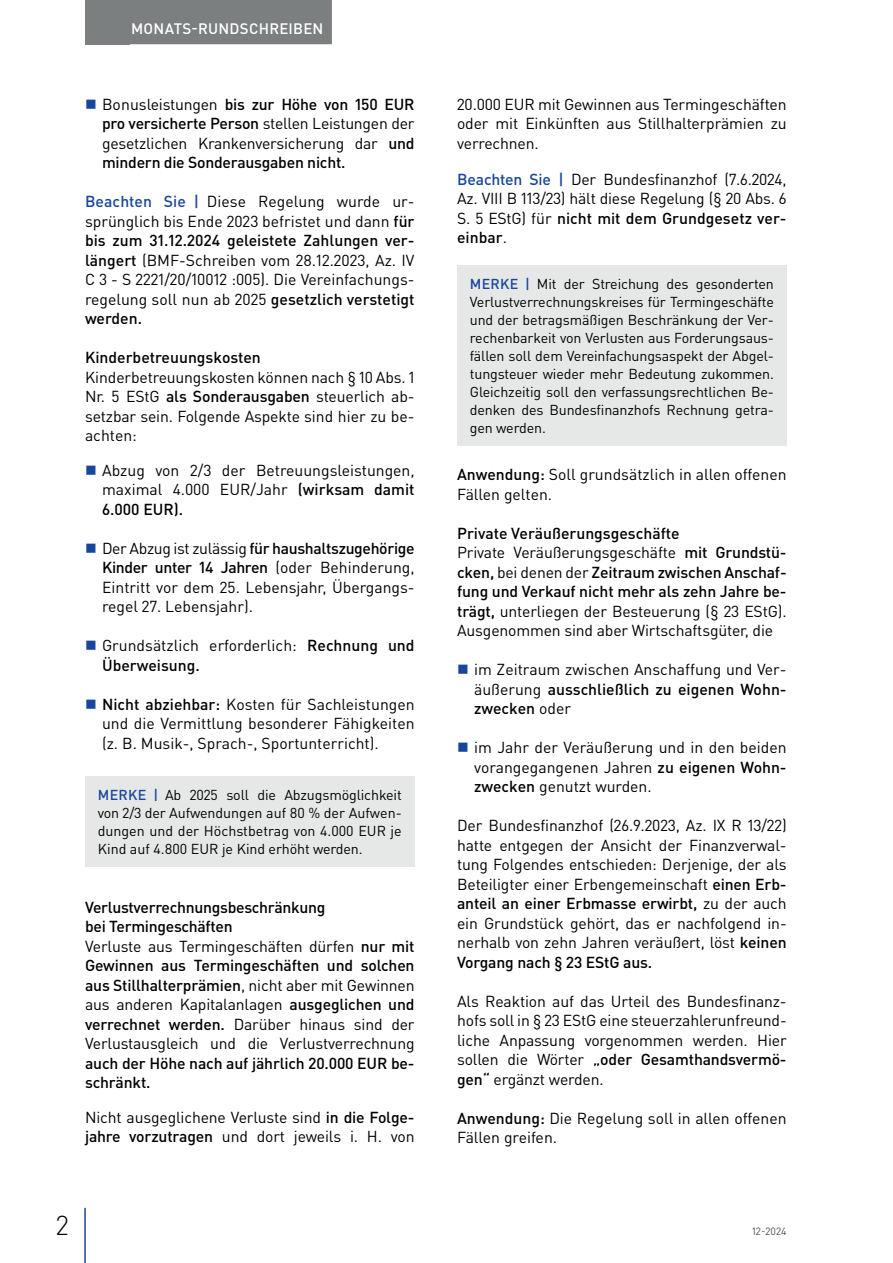
<style>
.page{position:relative;width:893px;height:1263px;background:#fff}
.page>*{position:absolute;margin:0;border:0;box-sizing:border-box;transform-origin:0 0}
.t1{font:300 27px "DIN Pro";color:#000001}
.t2{font:15.75px/19.5px "DIN Pro";color:#000001;text-align:justify}
.t3{font:500 15.75px/19.5px "DIN Pro";letter-spacing:-.01em;color:#000001}
.t4{font:500 15px "DIN Pro";letter-spacing:.015em;color:#fff}
.t5{font:14.25px/18px "DIN Pro";letter-spacing:-.01em;color:#000001;text-align:justify}
.t6{font:10.5px "DIN Pro";color:#4f5253}
.s1{font-weight:400}
.s2{font-weight:500;color:#18469d}
.s3{font-weight:500}
</style>
<div class="page">
<div style="left:85px;top:0;width:45px;height:44px;background:#7c7f80"></div>
<hr style="left:84px;top:1208px;width:2px;height:55px;background:#18469d">
<div style="left:122px;top:0;width:210px;height:44px;background:#7c7f80"></div>
<div style="left:85px;top:776px;width:330px;height:91px;background:#e6e8e7"></div>
<div style="left:457px;top:265px;width:330px;height:181px;background:#e6e8e7"></div>
<p class="t4" style="left:131px;top:18px;width:194px">MONATS-RUNDSCHREIBEN</p>
<p class="t3" style="left:102px;top:94px;width:314px;text-align:justify"><span class="s1">Bonusleistungen</span> bis zur Höhe von 150 EUR pro versicherte Person <span class="s1">stellen Leistungen der gesetzlichen Krankenversicherung dar</span> und mindern die Sonderausgaben nicht.</p>
<p class="t2" style="left:85px;top:191px;width:331px"><span class="s2">Beachten Sie |</span> Diese Regelung wurde ur&shy;sprünglich bis Ende 2023 befristet und dann <span class="s3">für bis zum 31.12.2024 geleistete Zahlungen ver&shy;längert</span> (BMF-Schreiben vom 28.12.2023, Az. IV C 3 - S 2221/20/10012 :005). Die Vereinfachungs&shy;regelung soll nun ab 2025 <span class="s3">gesetzlich verstetigt werden.</span></p>
<p class="t3" style="left:85px;top:347px;width:177px">Kinderbetreuungskosten</p>
<p class="t2" style="left:85px;top:367px;width:331px">Kinderbetreuungskosten können nach § 10 Abs. 1<br>Nr. 5 EStG <span class="s3">als Sonderausgaben</span> steuerlich ab&shy;setzbar sein. Folgende Aspekte sind hier zu be&shy;achten:</p>
<p class="t2" style="left:102px;top:460px;width:314px">Abzug von 2/3 der Betreuungsleistungen, maximal 4.000 EUR/Jahr <span class="s3">(wirksam damit 6.000 EUR).</span></p>
<p class="t2" style="left:102px;top:538px;width:314px">Der Abzug ist zulässig <span class="s3">für haushaltszugehörige Kinder unter 14 Jahren</span> (oder Behinderung, Eintritt vor dem 25. Lebensjahr, Übergangs&shy;regel 27. Lebensjahr).</p>
<p class="t2" style="left:102px;top:635px;width:314px">Grundsätzlich erforderlich: <span class="s3">Rechnung und<br>Überweisung.</span></p>
<p class="t2" style="left:102px;top:694px;width:314px"><span class="s3">Nicht abziehbar:</span> Kosten für Sachleistungen und die Vermittlung besonderer Fähigkeiten (z. B. Musik-, Sprach-, Sportunterricht).</p>
<p class="t5" style="left:98px;top:785px;width:306px"><span class="s2">MERKE |</span> Ab 2025 soll die Abzugsmöglichkeit von 2/3 der Aufwendungen auf 80 % der Aufwen&shy;dungen und der Höchstbetrag von 4.000 EUR je Kind auf 4.800 EUR je Kind erhöht werden.</p>
<p class="t3" style="left:85px;top:896px;width:331px">Verlustverrechnungsbeschränkung<br>bei Termingeschäften<br><span class="s1">Verluste aus Termingeschäften dürfen</span> nur mit Gewinnen aus Termingeschäften und solchen aus Stillhalterprämien<span class="s1">, nicht aber mit Gewinnen aus anderen Kapitalanlagen</span> ausgeglichen und verrechnet werden. <span class="s1">Darüber hinaus sind der Verlustausgleich und die Verlustverrechnung</span></p>
<p class="t3" style="left:85px;top:1052px;width:331px">auch der Höhe nach auf jährlich 20.000 EUR be&shy;schränkt.</p>
<p class="t2" style="left:85px;top:1106px;width:331px">Nicht ausgeglichene Verluste sind <span class="s3">in die Folge&shy;jahre vorzutragen</span> und dort jeweils i. H. von</p>
<p class="t2" style="left:457px;top:94px;width:331px">20.000 EUR mit Gewinnen aus Termingeschäften oder mit Einkünften aus Stillhalterprämien zu verrechnen.</p>
<p class="t2" style="left:457px;top:169px;width:331px"><span class="s2">Beachten Sie |</span> Der Bundesfinanzhof (7.6.2024, Az. VIII B 113/23) hält diese Regelung (§ 20 Abs. 6<br>S. 5 EStG) für <span class="s3">nicht mit dem Grundgesetz ver&shy;einbar</span>.</p>
<p class="t5" style="left:470px;top:274px;width:306px"><span class="s2">MERKE |</span> Mit der Streichung des gesonderten Verlustverrechnungskreises für Termingeschäfte und der betragsmäßigen Beschränkung der Ver&shy;rechenbarkeit von Verlusten aus Forderungsaus&shy;fällen soll dem Vereinfachungsaspekt der Abgel&shy;tungsteuer wieder mehr Bedeutung zukommen.<br>Gleichzeitig soll den verfassungsrechtlichen Be&shy;denken des Bundesfinanzhofs Rechnung getra&shy;gen werden.</p>
<p class="t2" style="left:457px;top:464px;width:331px"><span class="s3">Anwendung:</span> Soll grundsätzlich in allen offenen<br>Fällen gelten.</p>
<p class="t3" style="left:457px;top:522px;width:331px">Private Veräußerungsgeschäfte<br><span class="s1">Private Veräußerungsgeschäfte</span> mit Grundstü&shy;cken, <span class="s1">bei denen der</span> Zeitraum zwischen Anschaf&shy;fung und Verkauf nicht mehr als zehn Jahre be&shy;trägt, <span class="s1">unterliegen der Besteuerung (§ 23 EStG).<br>Ausgenommen sind aber Wirtschaftsgüter, die</span></p>
<p class="t2" style="left:474px;top:659px;width:314px">im Zeitraum zwischen Anschaffung und Ver&shy;äußerung <span class="s3">ausschließlich zu eigenen Wohn&shy;zwecken</span> oder</p>
<p class="t2" style="left:474px;top:737px;width:314px">im Jahr der Veräußerung und in den beiden vorangegangenen Jahren <span class="s3">zu eigenen Wohn&shy;zwecken</span> genutzt wurden.</p>
<p class="t2" style="left:457px;top:815px;width:331px">Der Bundesfinanzhof (26.9.2023, Az. IX R 13/22) hatte entgegen der Ansicht der Finanzverwal&shy;tung Folgendes entschieden: Derjenige, der als Beteiligter einer Erbengemeinschaft <span class="s3">einen Erb&shy;anteil an einer Erbmasse erwirbt,</span> zu der auch ein Grundstück gehört, das er nachfolgend in&shy;nerhalb von zehn Jahren veräußert, löst <span class="s3">keinen Vorgang nach § 23 EStG aus.</span></p>
<p class="t2" style="left:457px;top:990px;width:331px">Als Reaktion auf das Urteil des Bundesfinanz&shy;hofs soll in § 23 EStG eine steuerzahlerunfreund&shy;liche Anpassung vorgenommen werden. Hier sollen die Wörter <span class="s3">„oder Gesamthandsvermö&shy;gen“</span> ergänzt werden.</p>
<p class="t2" style="left:457px;top:1107px;width:331px"><span class="s3">Anwendung:</span> Die Regelung soll in allen offenen<br>Fällen greifen.</p>
<h1 class="t1" style="left:56px;top:1207px;width:14px">2</h1>
<p class="t6" style="left:752px;top:1224px;width:36px">12-2024</p>
</div>
